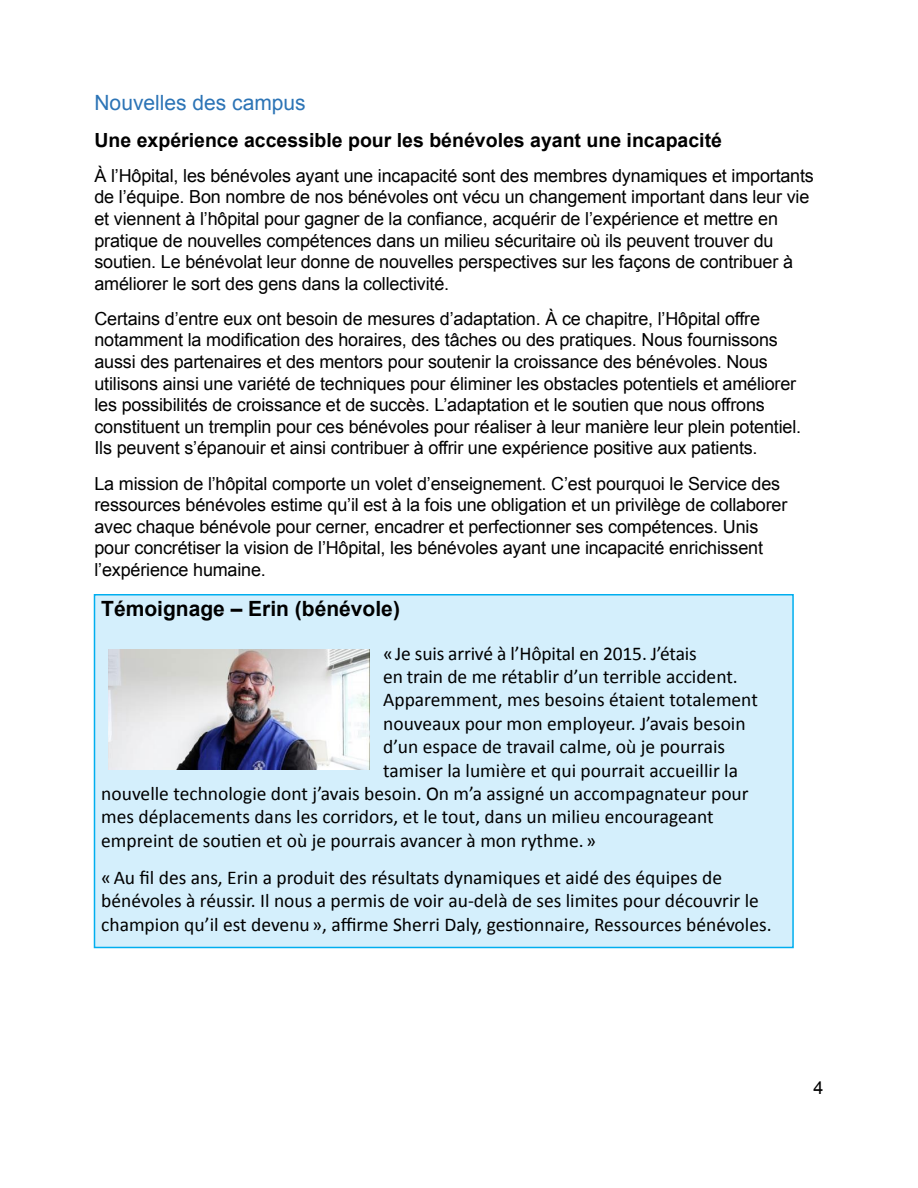
<style>
.page{position:relative;width:918px;height:1188px;background:#fff}
.page>*{position:absolute;margin:0;border:0;box-sizing:border-box;transform-origin:0 0}
.Body{font:700 21px "Arial";color:#000}
.Heading{font:21px "Arial";color:#2c74b6}
.Body-2{font:19.5px/23.4px "Calibri";color:#000}
.Sub_Heading_Level_1{font:700 19.5px "Arial";color:#000}
.Body-3{font:18px/21.6px "Arial";letter-spacing:-.01em;color:#000}
</style>
<div class="page">
<div style="left:94px;top:594px;width:700px;height:354px;background:#d4effc;border:2px solid #00aeef"></div>
<img style="left:108px;top:650px;width:262px;height:120px">
<h1 class="Heading" style="left:94px;top:89px;width:213px">Nouvelles des campus</h1>
<h2 class="Sub_Heading_Level_1" style="left:94px;top:127px;width:629px">Une expérience accessible pour les bénévoles ayant une incapacité</h2>
<p class="Body-3" style="left:94px;top:165px;width:721px">À l’Hôpital, les bénévoles ayant une incapacité sont des membres dynamiques et importants de l’équipe. Bon nombre de nos bénévoles ont vécu un changement important dans leur vie et viennent à l’hôpital pour gagner de la confiance, acquérir de l’expérience et mettre en pratique de nouvelles compétences dans un milieu sécuritaire où ils peuvent trouver du soutien. Le bénévolat leur donne de nouvelles perspectives sur les façons de contribuer à améliorer le sort des gens dans la collectivité.</p>
<p class="Body-3" style="left:94px;top:308px;width:708px">Certains d’entre eux ont besoin de mesures d’adaptation. À ce chapitre, l’Hôpital offre notamment la modification des horaires, des tâches ou des pratiques. Nous fournissons aussi des partenaires et des mentors pour soutenir la croissance des bénévoles. Nous utilisons ainsi une variété de techniques pour éliminer les obstacles potentiels et améliorer les possibilités de croissance et de succès. L’adaptation et le soutien que nous offrons constituent un tremplin pour ces bénévoles pour réaliser à leur manière leur plein potentiel.<br>Ils peuvent s’épanouir et ainsi contribuer à offrir une expérience positive aux patients.</p>
<p class="Body-3" style="left:94px;top:473px;width:694px">La mission de l’hôpital comporte un volet d’enseignement. C’est pourquoi le Service des ressources bénévoles estime qu’il est à la fois une obligation et un privilège de collaborer avec chaque bénévole pour cerner, encadrer et perfectionner ses compétences. Unis pour concrétiser la vision de l’Hôpital, les bénévoles ayant une incapacité enrichissent l’expérience humaine.</p>
<p class="Body" style="left:101px;top:595px;width:300px">Témoignage – Erin (bénévole)</p>
<p class="Body-2" style="left:383px;top:641px;width:315px">«Je suis arrivé à l’Hôpital en 2015. J’étais</p>
<p class="Body-2" style="left:383px;top:664px;width:356px">en train de me rétablir d’un terrible accident.</p>
<p class="Body-2" style="left:383px;top:687px;width:376px">Apparemment, mes besoins étaient totalement</p>
<p class="Body-2" style="left:383px;top:711px;width:364px">nouveaux pour mon employeur. J’avais besoin</p>
<p class="Body-2" style="left:383px;top:734px;width:343px">d’un espace de travail calme, où je pourrais</p>
<p class="Body-2" style="left:383px;top:758px;width:356px">tamiser la lumière et qui pourrait accueillir la</p>
<p class="Body-2" style="left:101px;top:781px;width:649px">nouvelle technologie dont j’avais besoin. On m’a assigné un accompagnateur pour</p>
<p class="Body-2" style="left:101px;top:804px;width:614px">mes déplacements dans les corridors, et le tout, dans un milieu encourageant</p>
<p class="Body-2" style="left:101px;top:828px;width:496px">empreint de soutien et où je pourrais avancer à mon rythme.»</p>
<p class="Body-2" style="left:101px;top:865px;width:672px">«Au fil des ans, Erin a produit des résultats dynamiques et aidé des équipes de bénévoles à réussir. Il nous a permis de voir au-delà de ses limites pour découvrir le champion qu’il est devenu», affirme Sherri Daly, gestionnaire, Ressources bénévoles.</p>
<p class="Body-3" style="left:813px;top:1077px;width:12px">4</p>
</div>
